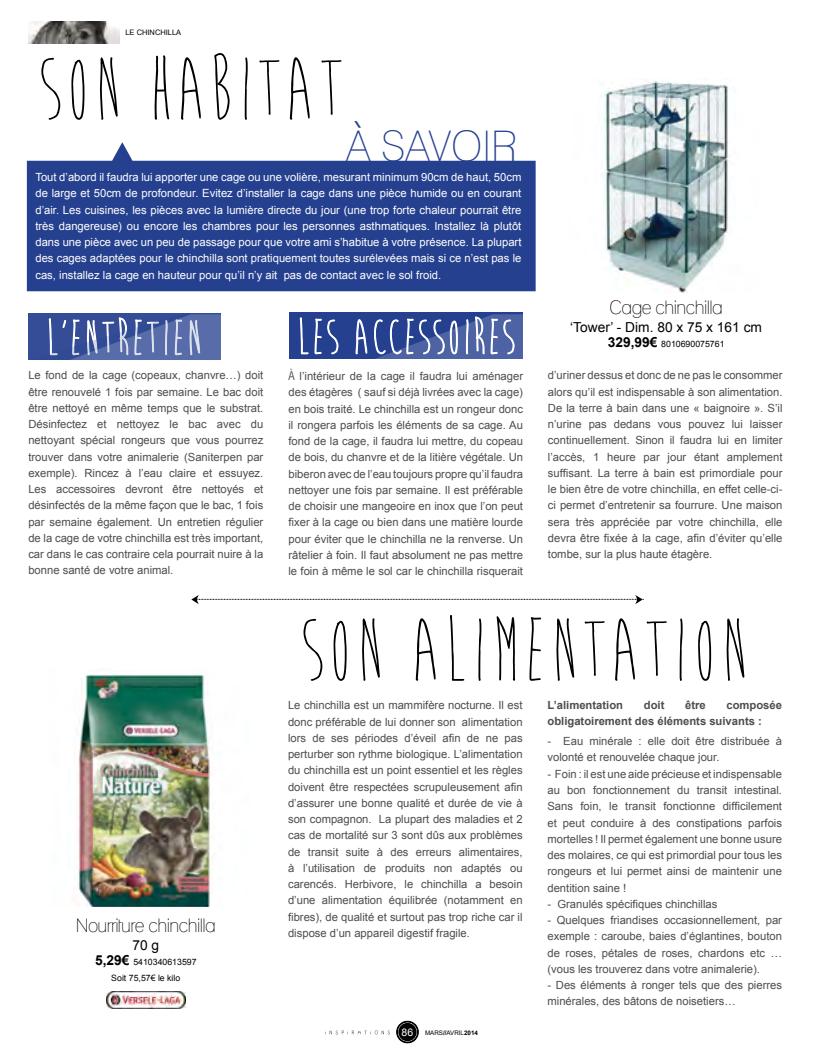
<style>
.page{position:relative;width:815px;height:1053px;background:#fff}
.page>*{position:absolute;margin:0;border:0;box-sizing:border-box;transform-origin:0 0}
.t1{font:93.75px "Brain Flower";color:#000}
.t2{font:condensed 42.25px "Lane";color:#25408f}
.t3{font:condensed 18.75px "Lane";letter-spacing:-.03em;color:#000}
.t4{font:13.75px "Arial";color:#000}
.t5{font:11.25px/16.2px "Arial";color:#4d4d4f;text-align:justify}
.t6{font:11.25px/16.2px "Arial";color:#fff;text-align:justify}
.t7{font:700 11.25px/16.2px "Arial";color:#4d4d4f}
.t8{font:8.75px/16px "Arial";color:#000;text-align:center}
.t9{font:7.5px "Arial";color:#000}
.t10{font:6.25px "Arial";color:#000}
.s1{font-weight:700;font-size:13.75px}
.s2{font-family:"News Gothic Std"}
.s3{font-size:10.5px;color:#fff}
.s4{font-weight:900}
.s5{font-weight:700}
</style>
<div class="page">
<svg style="left:397px;top:1021px;width:22px;height:21px"></svg>
<div style="left:398px;top:1022px;width:19px;height:19px;background:#000;border-radius:50%"></div>
<svg style="left:325px;top:1030px;width:65px;height:4px"></svg>
<div style="left:290px;top:312px;width:233px;height:47px;background:#25408f"></div>
<svg style="left:299px;top:317px;width:40px;height:37px"></svg>
<svg style="left:355px;top:314px;width:168px;height:45px"></svg>
<svg style="left:191px;top:595px;width:453px;height:9px"></svg>
<img style="left:29px;top:21px;width:90px;height:23px">
<img style="left:601px;top:80px;width:130px;height:213px">
<img style="left:74px;top:674px;width:139px;height:232px">
<svg style="left:28px;top:313px;width:193px;height:47px;background:#576ca8"></svg>
<img style="left:106px;top:991px;width:80px;height:17px">
<svg style="left:27px;top:142px;width:509px;height:149px;background:#40579c"></svg>
<p class="t9" style="left:125px;top:28px;width:57px">LE CHINCHILLA</p>
<h1 class="t1" style="left:38px;top:41px;width:310px">SON HABITAT</h1>
<h2 class="t2" style="left:346px;top:120px;width:173px">À SAVOIR</h2>
<p class="t6" style="left:35px;top:169px;width:488px">Tout d’abord il faudra lui apporter une cage ou une volière, mesurant minimum 90cm de haut, 50cm de large et 50cm de profondeur. Evitez d’installer la cage dans une pièce humide ou en courant d’air. Les cuisines, les pièces avec la lumière directe du jour (une trop forte chaleur pourrait être très dangereuse) ou encore les chambres pour les personnes asthmatiques. Installez là plutôt dans une pièce avec un peu de passage pour que votre ami s’habitue à votre présence. La plupart des cages adaptées pour le chinchilla sont pratiquement toutes surélevées mais si ce n’est pas le cas, installez la cage en hauteur pour qu’il n’y ait pas de contact avec le sol froid.</p>
<h3 class="t3" style="left:609px;top:296px;width:115px">Cage chinchilla</h3>
<p class="t4" style="left:570px;top:318px;width:193px">‘Tower’ - Dim. 80 x 75 x 161 cm</p>
<p class="t8" style="left:608px;top:336px;width:118px"><span class="s1">329,99€</span> 8010690075761</p>
<p class="t5" style="left:28px;top:367px;width:237px">Le fond de la cage (copeaux, chanvre…) doit être renouvelé 1 fois par semaine. Le bac doit être nettoyé en même temps que le substrat.<br>Désinfectez et nettoyez le bac avec du nettoyant spécial rongeurs que vous pourrez trouver dans votre animalerie (Saniterpen par exemple). Rincez à l’eau claire et essuyez.<br>Les accessoires devront être nettoyés et désinfectés de la même façon que le bac, 1 fois par semaine également. Un entretien régulier de la cage de votre chinchilla est très important, car dans le cas contraire cela pourrait nuire à la bonne santé de votre animal.</p>
<h3 class="t3" style="left:76px;top:913px;width:142px">Nourriture chinchilla</h3>
<p class="t4" style="left:132px;top:936px;width:28px">70 g</p>
<p class="t8" style="left:95px;top:954px;width:103px"><span class="s1">5,29€</span> 5410340613597<br>Soit 75,57€ le kilo</p>
<p class="t5" style="left:288px;top:368px;width:236px"><span class="s2">À</span> l’intérieur de la cage il faudra lui aménager des étagères ( sauf si déjà livrées avec la cage) en bois traité. Le chinchilla est un rongeur donc il rongera parfois les éléments de sa cage. Au fond de la cage, il faudra lui mettre, du copeau de bois, du chanvre et de la litière végétale. Un biberon avec de l’eau toujours propre qu’il faudra nettoyer une fois par semaine. Il est préférable de choisir une mangeoire en inox que l’on peut fixer à la cage ou bien dans une matière lourde pour éviter que le chinchilla ne la renverse. Un râtelier à foin. Il faut absolument ne pas mettre le foin à même le sol car le chinchilla risquerait</p>
<p class="t5" style="left:548px;top:367px;width:236px">d’uriner dessus et donc de ne pas le consommer alors qu’il est indispensable à son alimentation.<br>De la terre à bain dans une « baignoire ». S’il n’urine pas dedans vous pouvez lui laisser continuellement. Sinon il faudra lui en limiter l’accès, 1 heure par jour étant amplement suffisant. La terre à bain est primordiale pour le bien être de votre chinchilla, en effet celle-ci&shy;ci permet d’entretenir sa fourrure. Une maison sera très appréciée par votre chinchilla, elle devra être fixée à la cage, afin d’éviter qu’elle tombe, sur la plus haute étagère.</p>
<h1 class="t1" style="left:300px;top:602px;width:453px">SON ALIMENTATION</h1>
<p class="t5" style="left:288px;top:697px;width:236px">Le chinchilla est un mammifère nocturne. Il est donc préférable de lui donner son alimentation lors de ses périodes d’éveil afin de ne pas perturber son rythme biologique. L’alimentation du chinchilla est un point essentiel et les règles doivent être respectées scrupuleusement afin d’assurer une bonne qualité et durée de vie à son compagnon. La plupart des maladies et 2 cas de mortalité sur 3 sont dûs aux problèmes de transit suite à des erreurs alimentaires, à l’utilisation de produits non adaptés ou carencés. Herbivore, le chinchilla a besoin d’une alimentation équilibrée (notamment en fibres), de qualité et surtout pas trop riche car il dispose d’un appareil digestif fragile.</p>
<p class="t7" style="left:547px;top:697px;width:77px">L’alimentation</p>
<p class="t7" style="left:644px;top:697px;width:22px">doit</p>
<p class="t7" style="left:685px;top:697px;width:22px">être</p>
<p class="t7" style="left:547px;top:697px;width:236px;text-indent:179px">composée obligatoirement des éléments suivants :</p>
<p class="t5" style="left:547px;top:733px;width:236px">- Eau minérale : elle doit être distribuée à volonté et renouvelée chaque jour.</p>
<p class="t5" style="left:547px;top:765px;width:236px">- Foin : il est une aide précieuse et indispensable au bon fonctionnement du transit intestinal.<br>Sans foin, le transit fonctionne difficilement et peut conduire à des constipations parfois mortelles ! Il permet également une bonne usure des molaires, ce qui est primordial pour tous les rongeurs et lui permet ainsi de maintenir une dentition saine !</p>
<p class="t5" style="left:547px;top:895px;width:172px">- Granulés spécifiques chinchillas</p>
<p class="t5" style="left:547px;top:912px;width:236px">- Quelques friandises occasionnellement, par exemple : caroube, baies d’églantines, bouton de roses, pétales de roses, chardons etc … (vous les trouverez dans votre animalerie).</p>
<p class="t5" style="left:547px;top:977px;width:236px">- Des éléments à ronger tels que des pierres minérales, des bâtons de noisetiers…</p>
<p class="t10" style="left:402px;top:1028px;width:78px"><span class="s3">86</span> MARS<span class="s4">//</span>AVRIL<span class="s5">2014</span></p>
</div>
